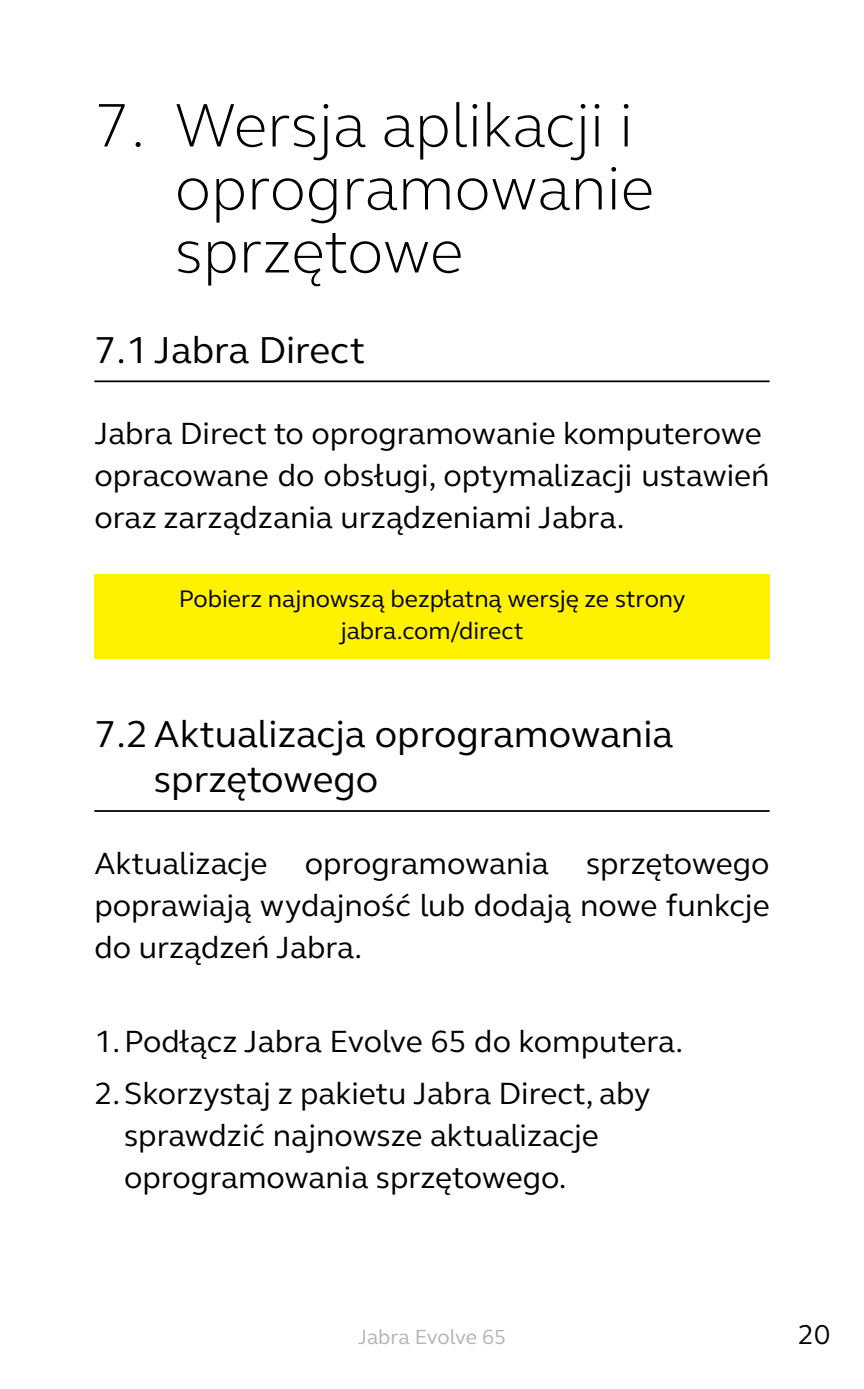
<style>
.page{position:relative;width:864px;height:1389px;background:#fff}
.page>*{position:absolute;margin:0;border:0;box-sizing:border-box;transform-origin:0 0}
.t1{font:300 63px/63px "GN Elliot";color:#000}
.t2{font:38.5px/45.5px "GN Elliot";color:#000}
.t3{font:31.5px/42px "GN Elliot";color:#000}
.t4{font:28px "GN Elliot";color:#000}
.t5{font:24.5px/31.5px "GN Elliot";color:#000;text-align:center}
.t6{font:21px "GN Elliot";letter-spacing:-.005em;color:#b1b4b6}
</style>
<div class="page">
<hr style="left:94px;top:380px;width:675px;height:2px;background:#000">
<hr style="left:94px;top:810px;width:675px;height:2px;background:#000">
<div style="left:94px;top:574px;width:675px;height:84px;background:#fff200"></div>
<h1 class="t1" style="left:175px;top:92px;width:480px;text-indent:-81px">7. Wersja aplikacji i oprogramowanie sprzętowe</h1>
<p class="t2" style="left:94px;top:326px;width:272px">7.1 Jabra Direct</p>
<p class="t3" style="left:94px;top:412px;width:676px">Jabra Direct to oprogramowanie komputerowe opracowane do obsługi, optymalizacji ustawień oraz zarządzania urządzeniami Jabra.</p>
<p class="t5" style="left:179px;top:582px;width:508px">Pobierz najnowszą bezpłatną wersję ze strony jabra.com/direct</p>
<p class="t2" style="left:154px;top:710px;width:520px;text-indent:-60px">7.2Aktualizacja oprogramowania sprzętowego</p>
<p class="t3" style="left:94px;top:842px;width:676px;text-align:justify">Aktualizacje oprogramowania sprzętowego poprawiają wydajność lub dodają nowe funkcje do urządzeń Jabra.</p>
<p class="t3" style="left:94px;top:1015px;width:590px;line-height:51.8px">1.Podłącz Jabra Evolve 65 do komputera.<br>2.Skorzystaj z pakietu Jabra Direct, aby</p>
<p class="t3" style="left:124px;top:1113px;width:476px">sprawdzić najnowsze aktualizacje oprogramowania sprzętowego.</p>
<p class="t6" style="left:357px;top:1323px;width:150px">Jabra Evolve 65</p>
<p class="t4" style="left:797px;top:1316px;width:34px">20</p>
</div>
